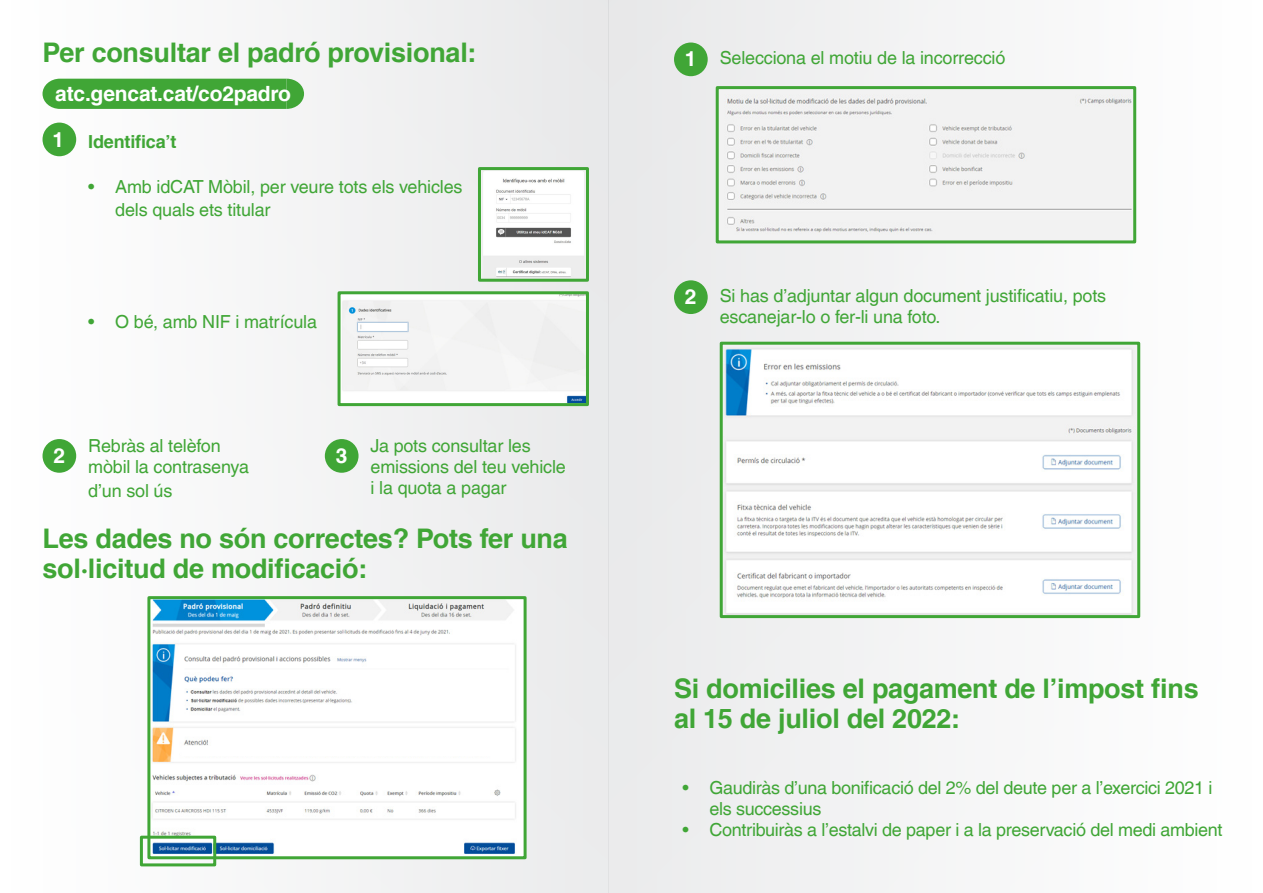
<style>
.page{position:relative;width:1263px;height:893px;background:#fff}
.page>*{position:absolute;margin:0;border:0;box-sizing:border-box;transform-origin:0 0}
.t1{font:700 27px/30px "Helvetica LT Com";letter-spacing:-.01em;color:#40a636}
.t2{font:700 21px "Helvetica LT Com";letter-spacing:-.01em;color:#fff}
.t3{font:18px/22.5px "Helvetica LT Com";letter-spacing:-.01em;color:#40a636}
.t4{font:700 18px "Helvetica LT Com";letter-spacing:-.01em;color:#40a636}
</style>
<div class="page">
<div style="left:0;top:0;width:609px;height:893px;background:#f6f6f6"></div>
<div style="left:43px;top:79px;width:261px;height:30px;background:#40a636"></div>
<div style="left:609px;top:0;width:654px;height:893px;background:#f4f5f5"></div>
<div style="left:43px;top:123px;width:33px;height:33px;background:#40a636;border-radius:50%"></div>
<div style="left:674px;top:43px;width:34px;height:33px;background:#40a636;border-radius:50%"></div>
<div style="left:674px;top:280px;width:34px;height:34px;background:#40a636;border-radius:50%"></div>
<div style="left:43px;top:439px;width:33px;height:34px;background:#40a636;border-radius:50%"></div>
<div style="left:325px;top:439px;width:33px;height:34px;background:#40a636;border-radius:50%"></div>
<img style="left:496px;top:178px;width:88px;height:100px">
<div style="left:478px;top:167px;width:111px;height:115px;border:3px solid #40a636"></div>
<img style="left:343px;top:295px;width:242px;height:107px">
<div style="left:338px;top:291px;width:251px;height:115px;border:3px solid #40a636"></div>
<img style="left:151px;top:600px;width:364px;height:255px">
<div style="left:147px;top:596px;width:380px;height:263px;border:3px solid #40a636"></div>
<img style="left:727px;top:98px;width:405px;height:135px">
<div style="left:716px;top:86px;width:420px;height:157px;border:3px solid #40a636"></div>
<img style="left:724px;top:348px;width:409px;height:266px">
<div style="left:720px;top:342px;width:420px;height:276px;border:3px solid #40a636"></div>
<div style="left:182px;top:746px;width:314px;height:10px;background:#fff"></div>
<div style="left:140px;top:836px;width:76px;height:30px;border:3px solid #40a636"></div>
<p class="t1" style="left:43px;top:37px;width:436px">Per consultar el padró provisional:</p>
<p class="t2" style="left:55px;top:81px;width:237px">atc.gencat.cat/co2padro</p>
<p class="t2" style="left:53px;top:126px;width:13px">1</p>
<p class="t4" style="left:88px;top:131px;width:90px">Identifica’t</p>
<p class="t3" style="left:115px;top:175px;width:349px;text-indent:-27px">• Amb idCAT Mòbil, per veure tots els vehicles dels quals ets titular</p>
<p class="t3" style="left:88px;top:310px;width:230px">• O bé, amb NIF i matrícula</p>
<p class="t3" style="left:88px;top:434px;width:134px">Rebràs al telèfon</p>
<p class="t3" style="left:88px;top:455px;width:162px;line-height:24px">mòbil la contrasenya d’un sol ús</p>
<p class="t2" style="left:54px;top:443px;width:13px">2</p>
<p class="t2" style="left:336px;top:443px;width:13px">3</p>
<p class="t3" style="left:371px;top:434px;width:162px">Ja pots consultar les</p>
<p class="t3" style="left:371px;top:455px;width:197px">emissions del teu vehicle</p>
<p class="t3" style="left:371px;top:476px;width:138px">i la quota a pagar</p>
<p class="t1" style="left:43px;top:524px;width:527px">Les dades no són correctes? Pots fer una sol·licitud de modificació:</p>
<p class="t2" style="left:685px;top:46px;width:13px">1</p>
<p class="t3" style="left:720px;top:46px;width:287px">Selecciona el motiu de la incorrecció</p>
<p class="t2" style="left:685px;top:284px;width:13px">2</p>
<p class="t3" style="left:720px;top:285px;width:388px">Si has d’adjuntar algun document justificatiu, pots</p>
<p class="t3" style="left:720px;top:306px;width:222px">escanejar-lo o fer-li una foto.</p>
<p class="t1" style="left:674px;top:674px;width:526px">Si domicilies el pagament de l’impost fins al 15 de juliol del 2022:</p>
<p class="t3" style="left:709px;top:777px;width:504px;line-height:21px;text-indent:-27px">• Gaudiràs d’una bonificació del 2% del deute per a l’exercici 2021 i els successius</p>
<p class="t3" style="left:682px;top:819px;width:541px">• Contribuiràs a l’estalvi de paper i a la preservació del medi ambient</p>
</div>
